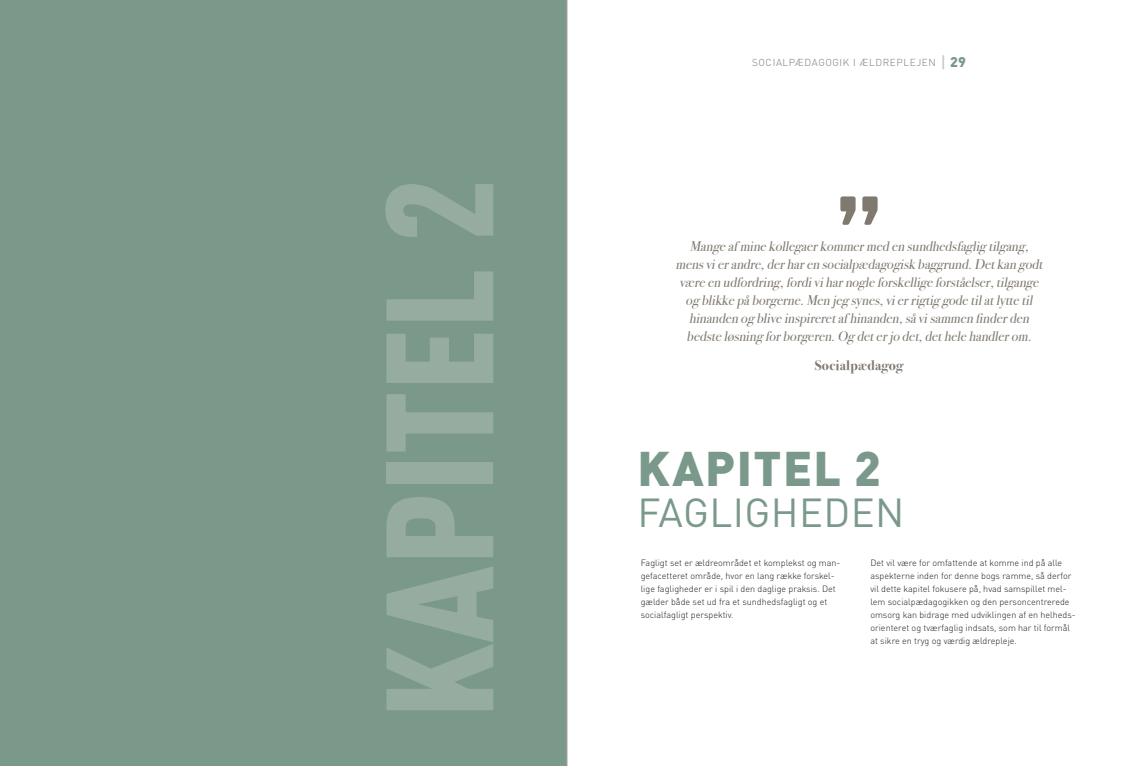
<style>
.page{position:relative;width:1134px;height:766px;background:#fff}
.page>*{position:absolute;margin:0;border:0;box-sizing:border-box;transform-origin:0 0}
.t1{font:900 150px "DIN Cond";color:#96aca0}
.t2{font:900 48px "DINOT";letter-spacing:.03em;color:#7b998b}
.t3{font:40px "DINOT";letter-spacing:.01em;color:#7b998b}
.t4{font:italic 14px/18px "Bodoni Svty Two ITCTT";color:#807970;text-align:center}
.t5{font:700 14px "Bodoni Svty Two ITCTT";letter-spacing:.02em;color:#807970}
.t6{font:300 10px "DINOT";letter-spacing:.06em;color:#807970}
.t7{font:300 9px/13px "DINOT";color:#1d1d1b}
.s1{font-family:"Open Sans";font-weight:700;font-size:14px;color:#bfcac3}
.s2{font-weight:900;font-size:14px;color:#7b998b}
</style>
<div class="page">
<svg style="left:840px;top:196px;width:38px;height:29px"></svg>
<div style="left:0;top:0;width:567px;height:765px;background:#7b998b"></div>
<hr style="left:567px;top:0;width:1px;height:765px;background:#aba197">
<h1 class="t1" style="left:346px;top:718px;width:541px;rotate:-90deg">KAPITEL 2</h1>
<p class="t6" style="left:752px;top:55px;width:215px">SOCIALPÆDAGOGIK I ÆLDREPLEJEN <span class="s1">|</span> <span class="s2">29</span></p>
<p class="t4" style="left:675px;top:236px;width:372px">Mangeaf minekollegaerkommermed en sundhedsfaglig tilgang , mensvierandre,derharen socialp ædagogisk baggrund.Detkan godt væreen udfordring,fordiviharnogleforskelligeforståelser,tilgange og blikkep åborgerne.Men j eg synes,vierrigtig godetilatlyttetil hinanden og bliveinsp ireretaf hinanden,såvisammen finderden bedsteløsning forborgeren.Og deterjo det,dethelehandlerom.</p>
<h3 class="t5" style="left:815px;top:354px;width:90px">Socialpædagog</h3>
<h2 class="t2" style="left:637px;top:430px;width:245px">KAPITEL 2</h2>
<h3 class="t3" style="left:637px;top:487px;width:269px">FAGLIGHEDEN</h3>
<p class="t7" style="left:641px;top:555px;width:201px">Fagligt set er ældreområdet et komplekst og man&shy;gefacetteret område, hvor en lang række forskel&shy;lige fagligheder er i spil i den daglige praksis. Det gælder både set ud fra et sundhedsfagligt og et socialfagligt perspektiv.</p>
<p class="t7" style="left:870px;top:555px;width:207px">Det vil være for omfattende at komme ind på alle aspekterne inden for denne bogs ramme, så derfor vil dette kapitel fokusere på, hvad samspillet mel&shy;lem socialpædagogikken og den personcentrerede omsorg kan bidrage med udviklingen af en helheds&shy;orienteret og tværfaglig indsats, som har til formål at sikre en tryg og værdig ældrepleje.</p>
</div>
